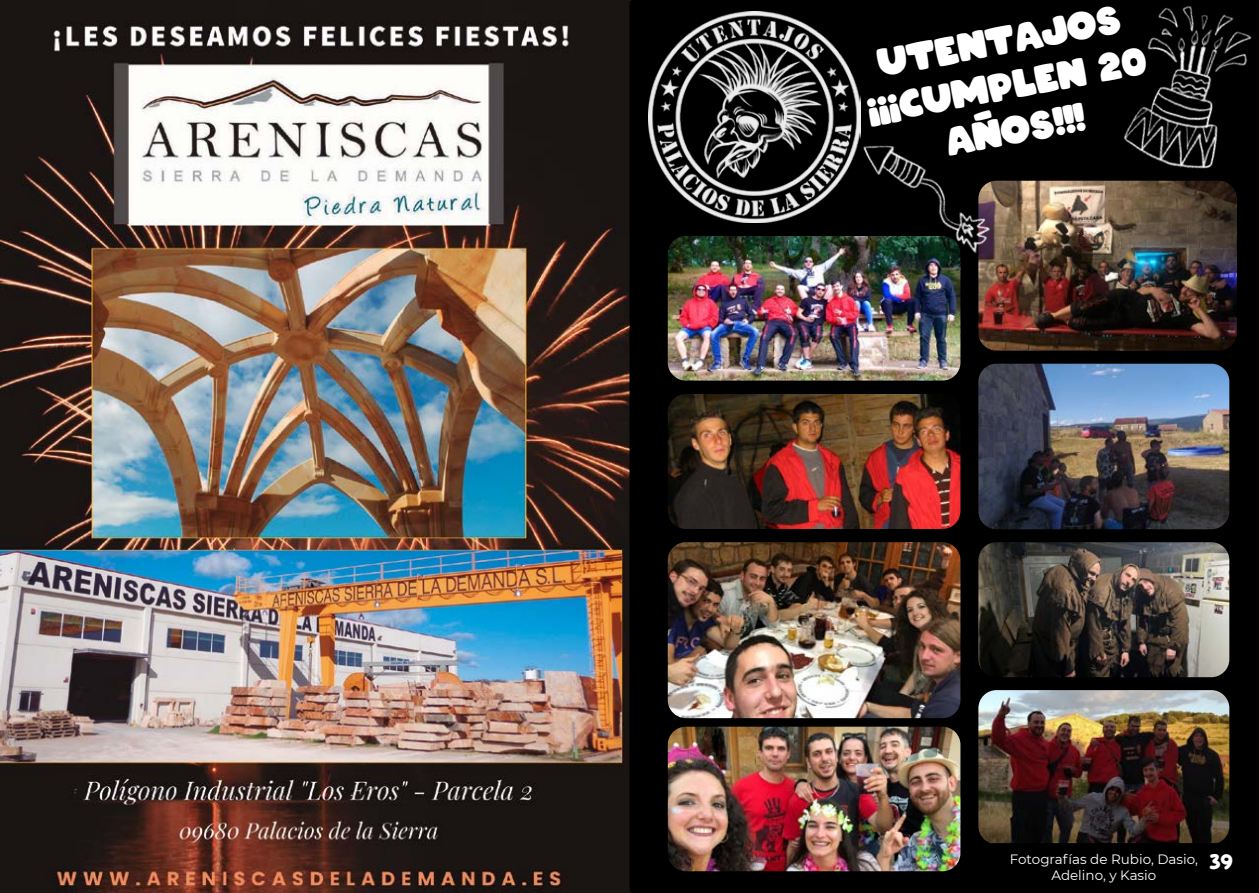
<style>
.page{position:relative;width:1259px;height:893px;background:#fff}
.page>*{position:absolute;margin:0;border:0;box-sizing:border-box;transform-origin:0 0}
.t1{font:37.5px/45.2px "ARCO Typography Regular";color:#fff;text-align:center}
.t2{font:24px "Mabook";color:#fff}
.t3{font:13.5px/16.2px "Montserrat";color:#fff;text-align:center}
</style>
<div class="page">
<img style="left:0;top:0;width:629px;height:893px">
<div style="left:629px;top:0;width:630px;height:893px;background:#000"></div>
<img style="left:668px;top:542px;width:292px;height:176px">
<img style="left:978px;top:542px;width:251px;height:135px">
<img style="left:668px;top:394px;width:292px;height:135px">
<img style="left:668px;top:236px;width:292px;height:145px">
<img style="left:668px;top:727px;width:292px;height:144px">
<img style="left:978px;top:690px;width:251px;height:153px">
<img style="left:978px;top:364px;width:251px;height:165px">
<img style="left:978px;top:181px;width:259px;height:170px">
<img style="left:649px;top:11px;width:211px;height:212px">
<img style="left:1110px;top:0;width:149px;height:185px">
<img style="left:849px;top:106px;width:159px;height:175px">
<h1 class="t1" style="left:856px;top:47px;width:285px;rotate:-11deg">Utentajos ¡¡¡cumplen 20 años!!!</h1>
<p class="t3" style="left:1010px;top:850px;width:189px">Fotografías de Rubio, Dasio,<br>Adelino, y Kasio</p>
<h2 class="t2" style="left:1209px;top:849px;width:25px">39</h2>
</div>
